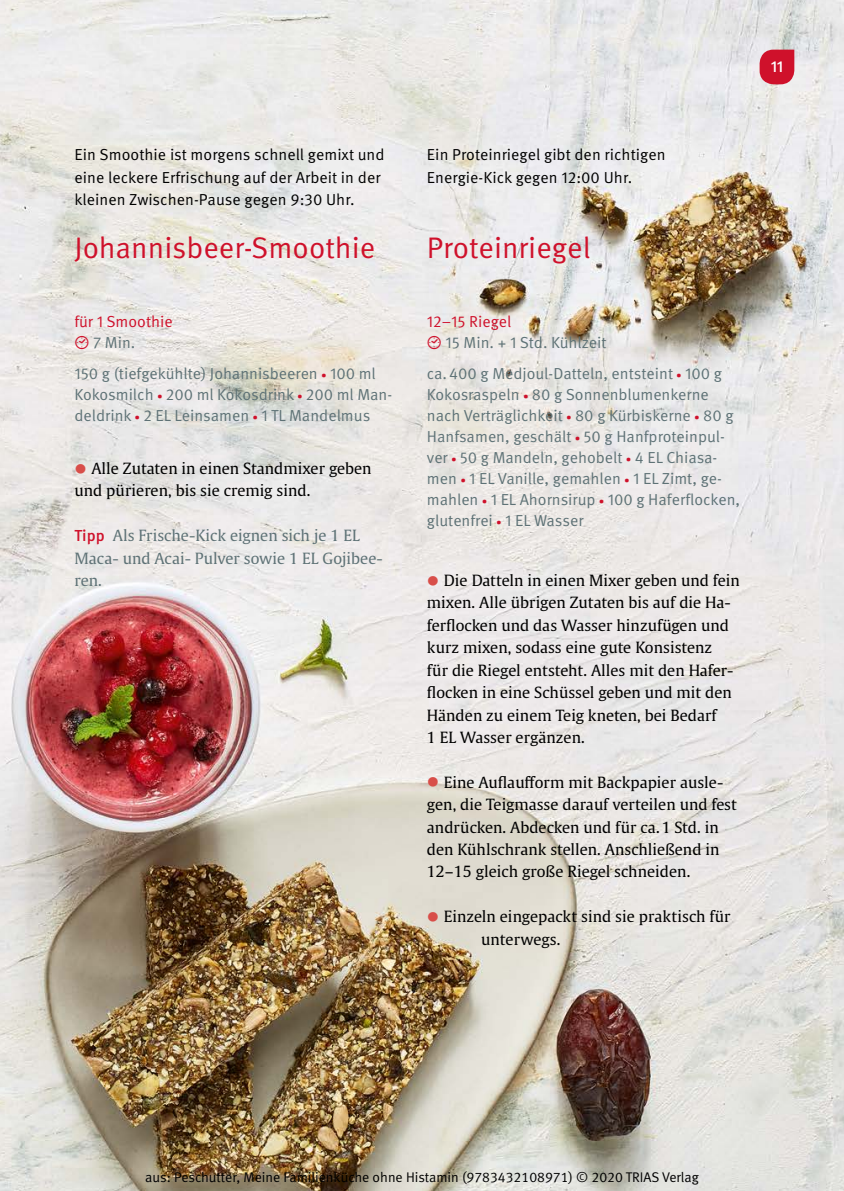
<style>
.page{position:relative;width:844px;height:1191px;background:#fff}
.page>*{position:absolute;margin:0;border:0;box-sizing:border-box;transform-origin:0 0}
.t1{font:29.75px "Meta Pro Norm";color:#cf112b}
.t2{font:15.92px/21px "Meta Pro Norm";color:#5e7276}
.t3{font:15.92px/22.4px "Meta Pro Norm";letter-spacing:.005em;color:#000}
.t4{font:15.92px/21px "Meta Pro Norm";color:#cf112b}
.t5{font:500 15.92px "Meta Pro";color:#fff}
.t6{font:15.4px/22.4px "Thieme Gulliver 2011";letter-spacing:.005em;color:#000}
.t7{font:15.4px/22.4px "Thieme Gulliver 2011";letter-spacing:.005em;color:#5e7276}
.t8{font:14px "Meta Normal LF";color:#000}
.s1{font-family:"MVS Buttons 2012";font-size:14.88px}
.s2{color:#5e7276}
.s3{font-family:"Thieme Gulliver 2011";font-weight:700;font-size:23.1px;color:#cf112b}
.s4{font-size:17.5px;color:#d84e49}
.s5{font-family:"Meta Pro";font-weight:500;font-size:15.92px;color:#cf112b}
.s6{color:#cf112b}
.s7{font-family:"MVS Buttons 2012";font-size:14.88px;color:#cf112b}
</style>
<div class="page">
<img style="left:0;top:0;width:843px;height:1191px">
<svg style="left:759px;top:50px;width:35px;height:34px"></svg>
<p class="t3" style="left:74px;top:142px;width:311px">Ein Smoothie ist morgens schnell gemixt und eine leckere Erfrischung auf der Arbeit in der kleinen Zwischen-Pause gegen 9:30 Uhr.</p>
<h1 class="t1" style="left:74px;top:225px;width:302px">Johannisbeer-Smoothie</h1>
<p class="t4" style="left:74px;top:310px;width:100px">für 1 Smoothie <span class="s1">~</span> <span class="s2">7 Min.</span></p>
<p class="t2" style="left:74px;top:362px;width:319px">150 g (tiefgekühlte) Johannisbeeren <span class="s3">·</span> 100 ml<br>Kokosmilch <span class="s3">·</span> 200 ml Kokosdrink <span class="s3">·</span> 200 ml Man&shy;deldrink <span class="s3">·</span> 2 EL Leinsamen <span class="s3">·</span> 1 TL Mandelmus</p>
<p class="t6" style="left:74px;top:456px;width:298px"><span class="s4">●</span> Alle Zutaten in einen Standmixer geben und pürieren, bis sie cremig sind.</p>
<p class="t7" style="left:74px;top:523px;width:310px"><span class="s5">Tipp</span> Als Frische-Kick eignen sich je 1 EL<br>Maca- und Acai- Pulver sowie 1 EL Gojibee&shy;ren.</p>
<p class="t3" style="left:427px;top:142px;width:240px">Ein Proteinriegel gibt den richtigen<br>Energie-Kick gegen 12:00 Uhr.</p>
<h1 class="t1" style="left:427px;top:225px;width:165px">Proteinriegel</h1>
<p class="t2" style="left:427px;top:310px;width:181px"><span class="s6">12–15 Riegel<br></span><span class="s7">~</span> 15 Min. + 1 Std. Kühlzeit</p>
<p class="t2" style="left:427px;top:362px;width:315px">ca. 400 g Medjoul-Datteln, entsteint <span class="s3">·</span> 100 g Kokosraspeln <span class="s3">·</span> 80 g Sonnenblumenkerne nach Verträglichkeit <span class="s3">·</span> 80 g Kürbiskerne <span class="s3">·</span> 80 g Hanfsamen, geschält <span class="s3">·</span> 50 g Hanfproteinpul&shy;ver <span class="s3">·</span> 50 g Mandeln, gehobelt <span class="s3">·</span> 4 EL Chiasa&shy;men <span class="s3">·</span> 1 EL Vanille, gemahlen <span class="s3">·</span> 1 EL Zimt, ge&shy;mahlen <span class="s3">·</span> 1 EL Ahorn sirup <span class="s3">·</span> 100 g Haferflocken, glutenfrei <span class="s3">·</span> 1 EL Wasser</p>
<p class="t6" style="left:427px;top:568px;width:314px"><span class="s4">●</span> Die Datteln in einen Mixer geben und fein mixen. Alle übrigen Zutaten bis auf die Ha&shy;ferflocken und das Wasser hinzufügen und kurz mixen, sodass eine gute Konsistenz<br>für die Riegel entsteht. Alles mit den Hafer&shy;flocken in eine Schüssel geben und mit den Händen zu einem Teig kneten, bei Bedarf<br>1 EL Wasser ergänzen.</p>
<p class="t6" style="left:427px;top:770px;width:311px"><span class="s4">●</span> Eine Auflaufform mit Backpapier ausle&shy;gen, die Teigmasse darauf verteilen und fest andrücken. Abdecken und für ca. 1 Std. in den Kühlschrank stellen. Anschließend in 12–15 gleich große Riegel schneiden.</p>
<p class="t6" style="left:481px;top:904px;width:251px;text-indent:-54px"><span class="s4">●</span> Einzeln eingepackt sind sie praktisch für unterwegs.</p>
<p class="t5" style="left:770px;top:55px;width:14px">11</p>
<p class="t8" style="left:145px;top:1169px;width:555px">aus: Peschutter, Meine Familienküche ohne Histamin (9783432108971) © 2020 TRIAS Verlag</p>
</div>
